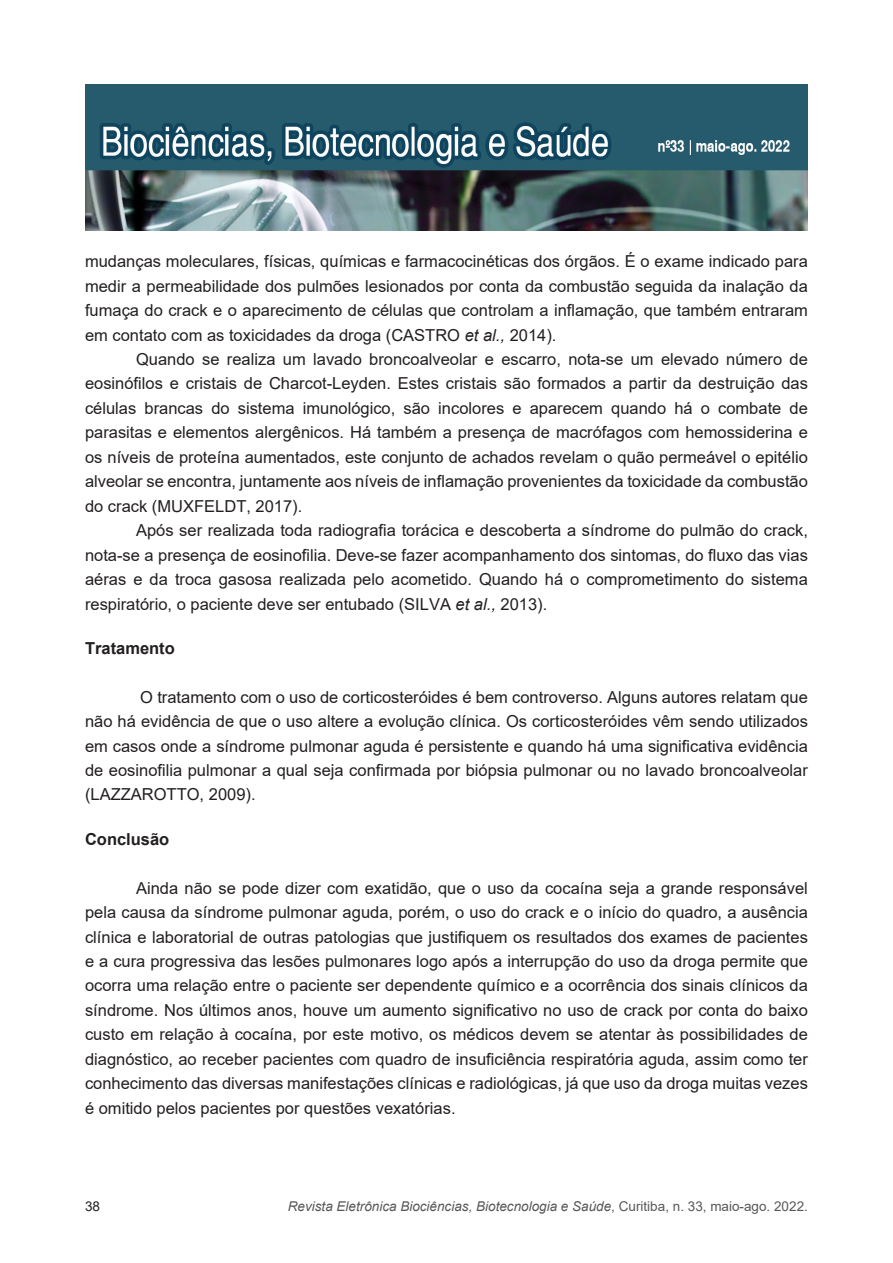
<style>
.page{position:relative;width:893px;height:1263px;background:#fff}
.page>*{position:absolute;margin:0;border:0;box-sizing:border-box;transform-origin:0 0}
.bio_texto{font:16.5px/24.5px "Arial";color:#231f20;text-align:justify}
.bio_subtítulo{font:700 16.5px "Arial";color:#231f20}
.t1{font:italic 13.5px "Arial";color:#57585a}
.t2{font:13.5px "Arial";color:#231f20}
.s1{font-style:italic}
.s2{font-style:normal}
</style>
<div class="page">
<img style="left:85px;top:85px;width:723px;height:146px">
<p class="bio_texto" style="left:85px;top:249px;width:724px">mudanças moleculares, físicas, químicas e farmacocinéticas dos órgãos. É o exame indicado para medir a permeabilidade dos pulmões lesionados por conta da combustão seguida da inalação da fumaça do crack e o aparecimento de células que controlam a inflamação, que também entraram em contato com as toxicidades da droga (CASTRO <span class="s1">et al.,</span> 2014).</p>
<p class="bio_texto" style="left:85px;top:347px;width:724px;text-indent:51px">Quando se realiza um lavado broncoalveolar e escarro, nota-se um elevado número de eosinófilos e cristais de Charcot-Leyden. Estes cristais são formados a partir da destruição das células brancas do sistema imunológico, são incolores e aparecem quando há o combate de parasitas e elementos alergênicos. Há também a presença de macrófagos com hemossiderina e os níveis de proteína aumentados, este conjunto de achados revelam o quão permeável o epitélio alveolar se encontra, juntamente aos níveis de inflamação provenientes da toxicidade da combustão do crack (MUXFELDT, 2017).</p>
<p class="bio_texto" style="left:85px;top:518px;width:724px;text-indent:51px">Após ser realizada toda radiografia torácica e descoberta a síndrome do pulmão do crack, nota-se a presença de eosinofilia. Deve-se fazer acompanhamento dos sintomas, do fluxo das vias aéras e da troca gasosa realizada pelo acometido. Quando há o comprometimento do sistema respiratório, o paciente deve ser entubado (SILVA <span class="s1">et al.,</span> 2013).</p>
<p class="bio_subtítulo" style="left:85px;top:636px;width:91px">Tratamento</p>
<p class="bio_texto" style="left:85px;top:684px;width:724px;text-indent:55px">O tratamento com o uso de corticosteróides é bem controverso. Alguns autores relatam que não há evidência de que o uso altere a evolução clínica. Os corticosteróides vêm sendo utilizados em casos onde a síndrome pulmonar aguda é persistente e quando há uma significativa evidência de eosinofilia pulmonar a qual seja confirmada por biópsia pulmonar ou no lavado broncoalveolar (LAZZAROTTO, 2009).</p>
<p class="bio_subtítulo" style="left:85px;top:827px;width:86px">Conclusão</p>
<p class="bio_texto" style="left:85px;top:875px;width:724px;text-indent:51px">Ainda não se pode dizer com exatidão, que o uso da cocaína seja a grande responsável pela causa da síndrome pulmonar aguda, porém, o uso do crack e o início do quadro, a ausência clínica e laboratorial de outras patologias que justifiquem os resultados dos exames de pacientes e a cura progressiva das lesões pulmonares logo após a interrupção do uso da droga permite que ocorra uma relação entre o paciente ser dependente químico e a ocorrência dos sinais clínicos da síndrome. Nos últimos anos, houve um aumento significativo no uso de crack por conta do baixo custo em relação à cocaína, por este motivo, os médicos devem se atentar às possibilidades de diagnóstico, ao receber pacientes com quadro de insuficiência respiratória aguda, assim como ter conhecimento das diversas manifestações clínicas e radiológicas, já que uso da droga muitas vezes é omitido pelos pacientes por questões vexatórias.</p>
<p class="t2" style="left:85px;top:1197px;width:17px">38</p>
<p class="t1" style="left:288px;top:1197px;width:522px">Revista Eletrônica Biociências, Biotecnologia e Saúde<span class="s2">, Curitiba, n. 33, maio-ago. 2022.</span></p>
</div>
